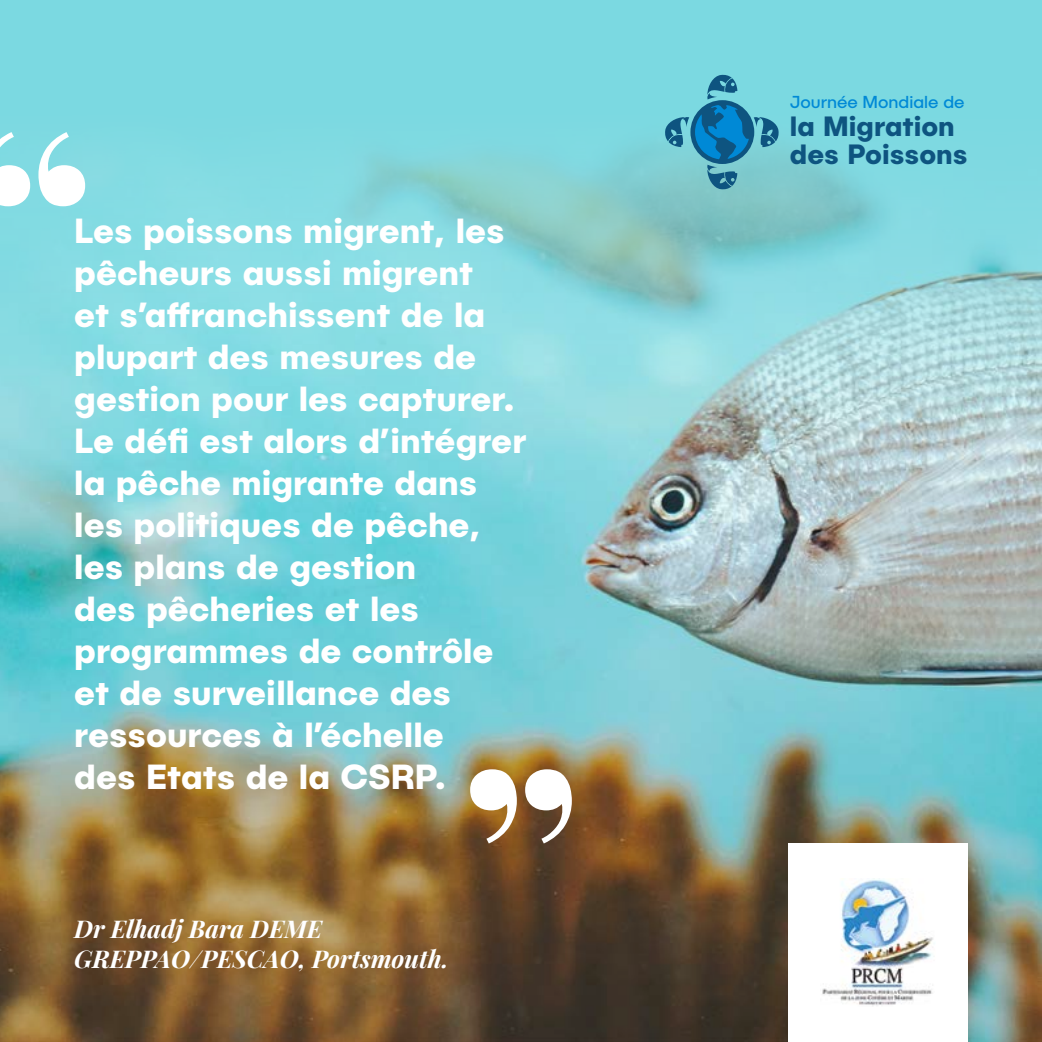
<style>
.page{position:relative;width:1042px;height:1042px;background:#fff}
.page>*{position:absolute;margin:0;border:0;box-sizing:border-box;transform-origin:0 0}
.t1{font:700 35px/42px "Publica Sans";color:#fff}
.t2{font:700 28px/28px "Publica Sans";color:#0e5480}
.t3{font:italic 700 24.5px/29.4px "Playfair Display";color:#fff}
.t4{font:17.5px "Publica Sans";color:#0089d6}
</style>
<div class="page">
<img style="left:0;top:0;width:1042px;height:1042px">
<div style="left:788px;top:843px;width:179px;height:199px;background:#fff"></div>
<img style="left:822px;top:878px;width:111px;height:128px">
<svg style="left:0;top:132px;width:85px;height:74px"></svg>
<svg style="left:470px;top:769px;width:102px;height:74px"></svg>
<svg style="left:665px;top:74px;width:114px;height:116px;background:#54acc3"></svg>
<p class="t1" style="left:74px;top:208px;width:453px">Les poissons migrent, les pêcheurs aussi migrent<br>et s’affranchissent de la plupart des mesures de gestion pour les capturer.<br>Le défi est alors d’intégrer la pêche migrante dans les politiques de pêche, les plans de gestion<br>des pêcheries et les programmes de contrôle et de surveillance des ressources à l’échelle<br>des Etats de la CSRP.</p>
<p class="t3" style="left:74px;top:912px;width:376px">Dr Elhadj Bara DEME<br>GREPPAO/PESCAO, Portsmouth.</p>
<p class="t4" style="left:790px;top:91px;width:176px">Journée Mondiale de</p>
<p class="t2" style="left:790px;top:111px;width:179px">la Migration des Poissons</p>
</div>
